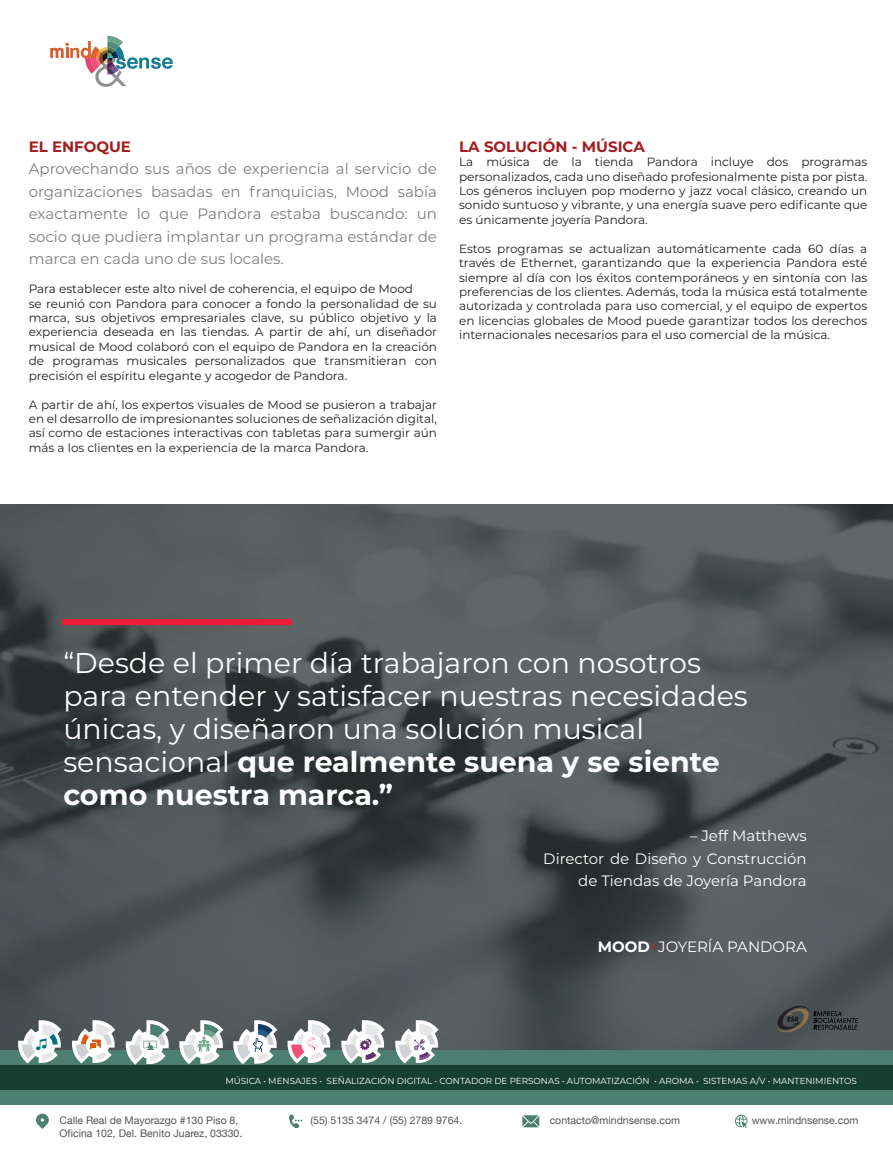
<style>
.page{position:relative;width:893px;height:1149px;background:#fff}
.page>*{position:absolute;margin:0;border:0;box-sizing:border-box;transform-origin:0 0}
.t1{font:28.5px/33px "Montserrat";color:#fff}
.t2{font:15px/22.5px "Montserrat";color:#827e80;text-align:justify}
.t3{font:15px/22.5px "Montserrat";color:#fff;text-align:right}
.t4{font:700 15px "Montserrat";color:#a21d20}
.t5{font:12px/14.4px "Montserrat";color:#231f20;text-align:justify}
.t6{font:10.5px "Helvetica Neue";color:#565555}
.t7{font:8.7px "Montserrat";color:#fff}
.s1{font-weight:700}
.s2{color:#b21f23}
</style>
<div class="page">
<img style="left:0;top:504px;width:892px;height:545px">
<svg style="left:50px;top:36px;width:123px;height:51px"></svg>
<div style="left:62px;top:619px;width:230px;height:6px;background:#ed1a3a"></div>
<svg style="left:775px;top:1004px;width:83px;height:29px;background:#454848"></svg>
<div style="left:0;top:1049px;width:893px;height:55px;background:#4d7f70"></div>
<div style="left:0;top:1064px;width:893px;height:25px;background:#173f31"></div>
<svg style="left:735px;top:1114px;width:12px;height:13px"></svg>
<svg style="left:36px;top:1113px;width:13px;height:15px"></svg>
<svg style="left:289px;top:1114px;width:13px;height:13px"></svg>
<svg style="left:522px;top:1115px;width:17px;height:11px"></svg>
<svg style="left:288px;top:1019px;width:43px;height:44px"></svg>
<svg style="left:341px;top:1019px;width:44px;height:44px"></svg>
<svg style="left:395px;top:1019px;width:44px;height:44px"></svg>
<svg style="left:18px;top:1019px;width:43px;height:44px"></svg>
<svg style="left:72px;top:1019px;width:43px;height:44px"></svg>
<svg style="left:179px;top:1019px;width:44px;height:44px"></svg>
<svg style="left:126px;top:1019px;width:43px;height:45px"></svg>
<svg style="left:233px;top:1019px;width:44px;height:45px"></svg>
<p class="t4" style="left:29px;top:136px;width:104px">EL ENFOQUE</p>
<p class="t2" style="left:29px;top:157px;width:410px">Aprovechando sus años de experiencia al servicio de organizaciones basadas en franquicias, Mood sabía exactamente lo que Pandora estaba buscando: un socio que pudiera implantar un programa estándar de marca en cada uno de sus locales.</p>
<p class="t5" style="left:29px;top:281px;width:410px;text-align:left">Para establecer este alto nivel de coherencia, el equipo de Mood<br>se reunió con Pandora para conocer a fondo la personalidad de su marca, sus objetivos empresariales clave, su público objetivo y la experiencia deseada en las tiendas. A partir de ahí, un diseñador musical de Mood colaboró con el equipo de Pandora en la creación de programas musicales personalizados que transmitieran con precisión el espíritu elegante y acogedor de Pandora.</p>
<p class="t5" style="left:29px;top:396px;width:410px">A partir de ahí, los expertos visuales de Mood se pusieron a trabajar en el desarrollo de impresionantes soluciones de señalización digital, así como de estaciones interactivas con tabletas para sumergir aún más a los clientes en la experiencia de la marca Pandora.</p>
<p class="t4" style="left:459px;top:136px;width:187px">LA SOLUCIÓN - MÚSICA</p>
<p class="t5" style="left:459px;top:154px;width:410px">La música de la tienda Pandora incluye dos programas personalizados, cada uno diseñado profesionalmente pista por pista.<br>Los géneros incluyen pop moderno y jazz vocal clásico, creando un sonido suntuoso y vibrante, y una energía suave pero edificante que es únicamente joyería Pandora.</p>
<p class="t5" style="left:459px;top:241px;width:410px">Estos programas se actualizan automáticamente cada 60 días a través de Ethernet, garantizando que la experiencia Pandora esté siempre al día con los éxitos contemporáneos y en sintonía con las preferencias de los clientes. Además, toda la música está totalmente autorizada y controlada para uso comercial, y el equipo de expertos en licencias globales de Mood puede garantizar todos los derechos internacionales necesarios para el uso comercial de la música.</p>
<h1 class="t1" style="left:63px;top:645px;width:686px">“Desde el primer día trabajaron con nosotros para entender y satisfacer nuestras necesidades únicas, y diseñaron una solución musical sensacional <span class="s1">que realmente suena y se siente como nuestra marca.”</span></h1>
<p class="t3" style="left:543px;top:823px;width:265px">– Jeff Matthews<br>Director de Diseño y Construcción de Tiendas de Joyería Pandora</p>
<p class="t3" style="left:598px;top:934px;width:211px"><span class="s1">MOOD</span><span class="s2">+</span>JOYERÍA PANDORA</p>
<p class="t7" style="left:225px;top:1074px;width:633px">MÚSICA • MENSAJES • SEÑALIZACIÓN DIGITAL • CONTADOR DE PERSONAS • AUTOMATIZACIÓN • AROMA • SISTEMAS A/V • MANTENIMIENTOS</p>
<p class="t6" style="left:60px;top:1112px;width:180px">Calle Real de Mayorazgo #130 Piso 8,</p>
<p class="t6" style="left:752px;top:1112px;width:108px">www.mindnsense.com</p>
<p class="t6" style="left:60px;top:1124px;width:184px">Oficina 102, Del. Benito Juarez, 03330.</p>
<p class="t6" style="left:311px;top:1112px;width:153px">(55) 5135 3474 / (55) 2789 9764.</p>
<p class="t6" style="left:550px;top:1112px;width:132px">contacto@mindnsense.com</p>
</div>
